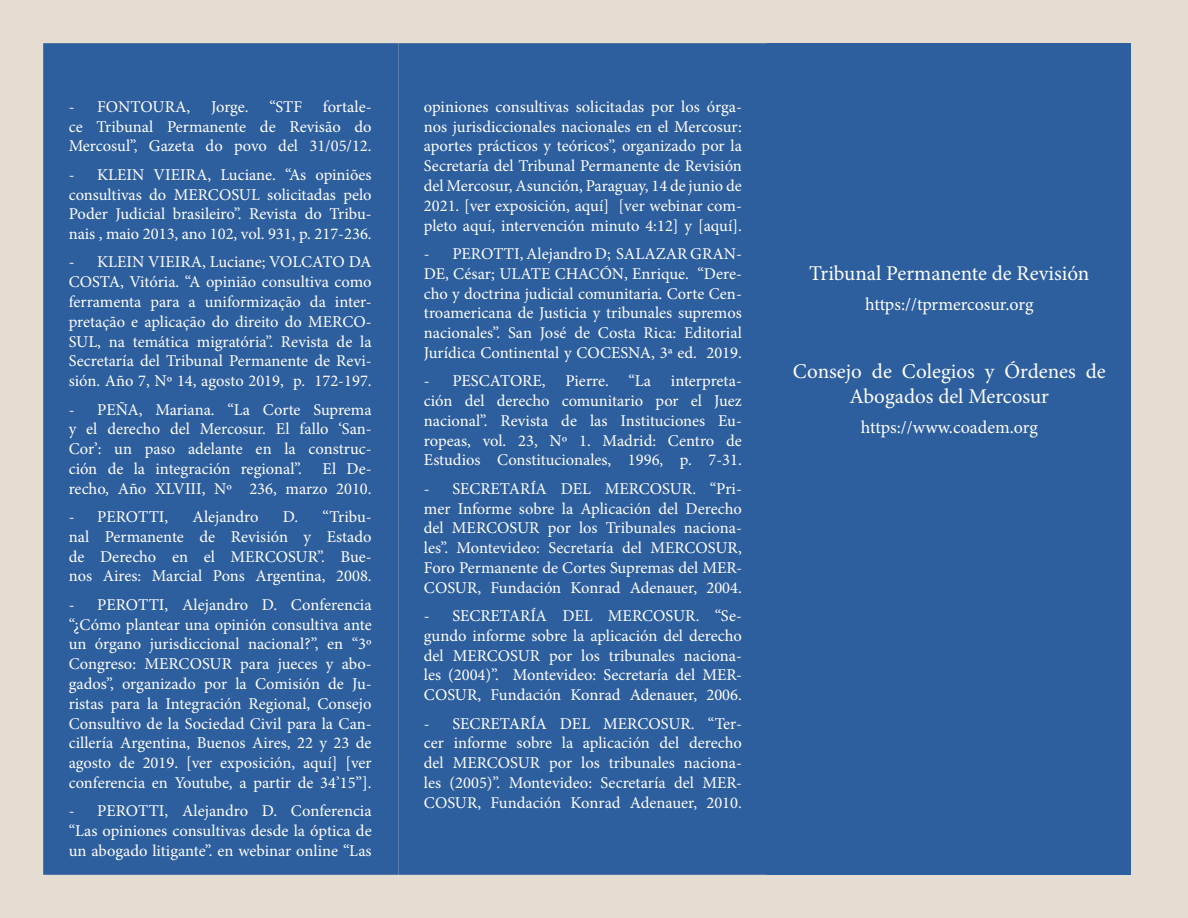
<style>
.page{position:relative;width:1188px;height:918px;background:#e6ddd2}
.page>*{position:absolute;margin:0;border:0;box-sizing:border-box;transform-origin:0 0}
.Bibliografía{font:21px/25.2px "Minion Pro";color:#fff;text-align:center}
.Bibliografía-2{font:18px "Minion Pro";letter-spacing:-.005em;color:#fff}
.Bibliografía-3{font:16.5px/19.8px "Minion Pro";color:#fff;text-align:justify}
</style>
<div class="page">
<div style="left:43px;top:43px;width:355px;height:832px;background:#2d5e9e"></div>
<div style="left:398px;top:43px;width:369px;height:832px;background:#2d5e9e"></div>
<div style="left:767px;top:43px;width:364px;height:832px;background:#2d5e9e"></div>
<p class="Bibliografía-3" style="left:69px;top:97px;width:123px">- FONTOURA,</p>
<p class="Bibliografía-3" style="left:211px;top:97px;width:39px">Jorge.</p>
<p class="Bibliografía-3" style="left:269px;top:97px;width:34px">“STF</p>
<p class="Bibliografía-3" style="left:69px;top:97px;width:304px;text-indent:254px">fortale&shy;ce Tribunal Permanente de Revisão do Mercosul”, Gazeta do povo del 31/05/12.</p>
<p class="Bibliografía-3" style="left:69px;top:165px;width:305px">- KLEIN VIEIRA, Luciane. “As opiniões consultivas do MERCOSUL solicitadas pelo Poder Judicial brasileiro”. Revista do Tribu&shy;nais , maio 2013, ano 102, vol. 931, p. 217-236.</p>
<p class="Bibliografía-3" style="left:69px;top:252px;width:304px">- KLEIN VIEIRA, Luciane; VOLCATO DA COSTA, Vitória. “A opinião consultiva como ferramenta para a uniformização da inter&shy;pretação e aplicação do direito do MERCO-SUL, na temática migratória”. Revista de la Secretaría del Tribunal Permanente de Revi&shy;sión. Año 7, Nº 14, agosto 2019, p. 172-197.</p>
<p class="Bibliografía-3" style="left:69px;top:399px;width:304px">- PEÑA, Mariana. “La Corte Suprema y el derecho del Mercosur. El fallo ‘San-Cor’: un paso adelante en la construc&shy;ción de la integración regional”.</p>
<p class="Bibliografía-3" style="left:69px;top:459px;width:304px;text-align:right">El De-<br>recho, Año XLVIII, Nº 236, marzo 2010.</p>
<p class="Bibliografía-3" style="left:69px;top:507px;width:101px">- PEROTTI,</p>
<p class="Bibliografía-3" style="left:193px;top:507px;width:67px">Alejandro</p>
<p class="Bibliografía-3" style="left:69px;top:507px;width:304px;text-indent:214px">D. “Tribu&shy;nal Permanente de Revisión y Estado de Derecho en el MERCOSUR”. Bue&shy;nos Aires: Marcial Pons Argentina, 2008.</p>
<p class="Bibliografía-3" style="left:69px;top:595px;width:304px">- PEROTTI, Alejandro D. Conferencia “¿Cómo plantear una opinión consultiva ante un órgano jurisdiccional nacional?”, en “3º Congreso: MERCOSUR para jueces y abo&shy;gados”, organizado por la Comisión de Ju&shy;ristas para la Integración Regional, Consejo Consultivo de la Sociedad Civil para la Can&shy;cillería Argentina, Buenos Aires, 22 y 23 de agosto de 2019. [ver exposición, aquí] [ver conferencia en Youtube, a partir de 34’15’’].</p>
<p class="Bibliografía-3" style="left:69px;top:801px;width:305px">- PEROTTI, Alejandro D. Conferencia “Las opiniones consultivas desde la óptica de un abogado litigante”. en webinar online “Las</p>
<p class="Bibliografía-3" style="left:424px;top:97px;width:320px">opiniones consultivas solicitadas por los órga&shy;nos jurisdiccionales nacionales en el Mercosur: aportes prácticos y teóricos”, organizado por la Secretaría del Tribunal Permanente de Revisión del Mercosur, Asunción, Paraguay, 14 de junio de 2021. [ver exposición, aquí] [ver webinar com&shy;pleto aquí, intervención minuto 4:12] y [aquí].</p>
<p class="Bibliografía-3" style="left:424px;top:244px;width:320px">- PEROTTI, Alejandro D; SALAZAR GRAN-DE, César; ULATE CHACÓN, Enrique. “Dere&shy;cho y doctrina judicial comunitaria. Corte Cen&shy;troamericana de Justicia y tribunales supremos nacionales”. San José de Costa Rica: Editorial Jurídica Continental y COCESNA, 3ª ed. 2019.</p>
<p class="Bibliografía-3" style="left:424px;top:371px;width:320px">- PESCATORE, Pierre. “La interpreta&shy;ción del derecho comunitario por el Juez nacional”. Revista de las Instituciones Eu&shy;ropeas, vol. 23, Nº 1. Madrid: Centro de Estudios Constitucionales, 1996, p. 7-31.</p>
<p class="Bibliografía-3" style="left:424px;top:479px;width:320px">- SECRETARÍA DEL MERCOSUR. “Pri&shy;mer Informe sobre la Aplicación del Derecho del MERCOSUR por los Tribunales naciona&shy;les”. Montevideo: Secretaría del MERCOSUR, Foro Permanente de Cortes Supremas del MER-COSUR, Fundación Konrad Adenauer, 2004.</p>
<p class="Bibliografía-3" style="left:424px;top:606px;width:320px">- SECRETARÍA DEL MERCOSUR. “Se&shy;gundo informe sobre la aplicación del derecho del MERCOSUR por los tribunales naciona&shy;les (2004)”. Montevideo: Secretaría del MER-COSUR, Fundación Konrad Adenauer, 2006.</p>
<p class="Bibliografía-3" style="left:424px;top:713px;width:320px">- SECRETARÍA DEL MERCOSUR. “Ter&shy;cer informe sobre la aplicación del derecho del MERCOSUR por los tribunales naciona&shy;les (2005)”. Montevideo: Secretaría del MER-COSUR, Fundación Konrad Adenauer, 2010.</p>
<p class="Bibliografía" style="left:809px;top:261px;width:282px">Tribunal Permanente de Revisión</p>
<p class="Bibliografía-2" style="left:865px;top:293px;width:170px">https://tprmercosur.org</p>
<p class="Bibliografía" style="left:793px;top:359px;width:314px">Consejo de Colegios y Órdenes de<br>Abogados del Mercosur</p>
<p class="Bibliografía-2" style="left:861px;top:415px;width:178px">https://www.coadem.org</p>
</div>
